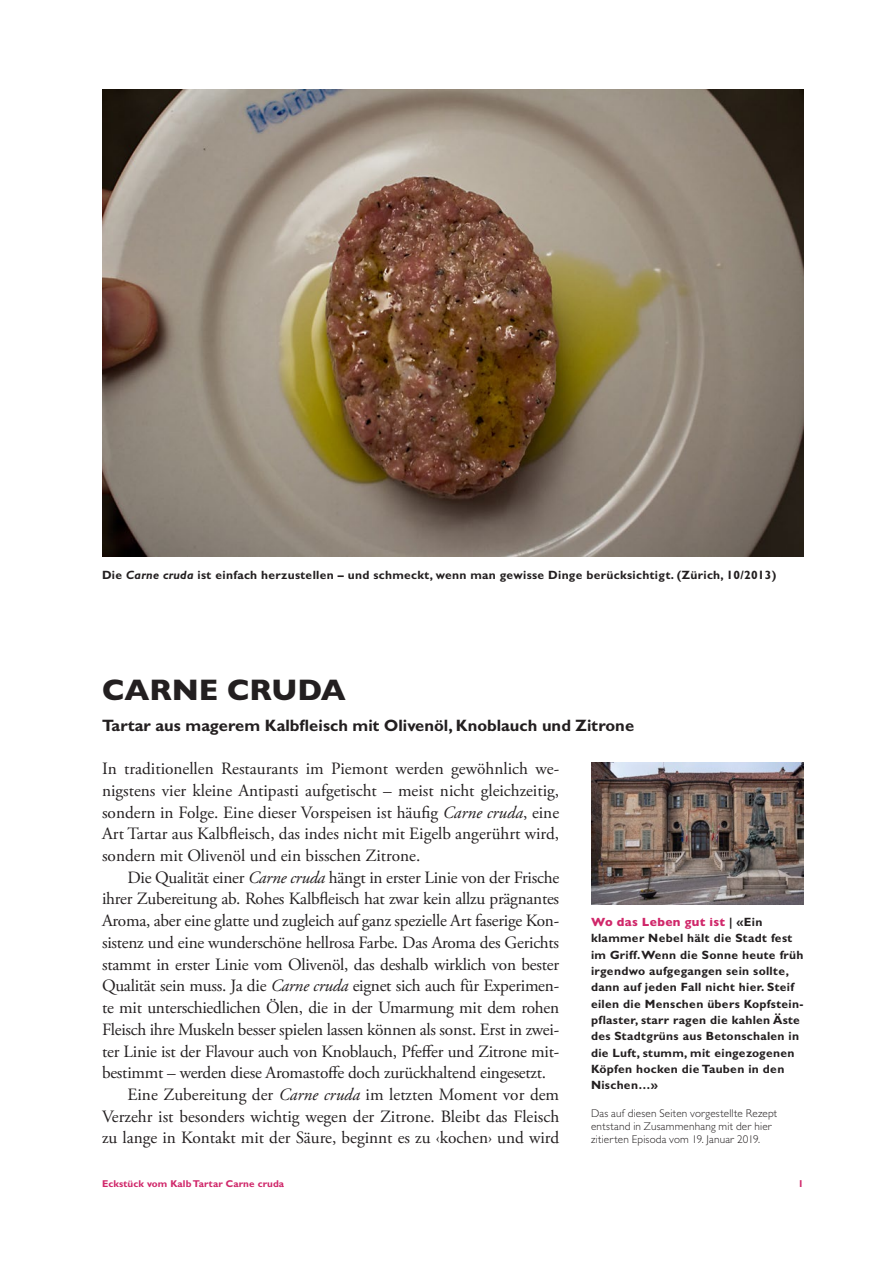
<style>
.page{position:relative;width:893px;height:1263px;background:#fff}
.page>*{position:absolute;margin:0;border:0;box-sizing:border-box;transform-origin:0 0}
.Titel_-_20_Heavy_GB{font:800 30px "Gill Sans MT Pro";color:#231f20}
.Lauftext_mit_Einzug{font:17.25px/21.8px "Adobe Garamond Pro";letter-spacing:-.015em;color:#231f20;text-align:justify}
.Lauftext_ohne_Einzug{font:17.25px/21.8px "Adobe Garamond Pro";color:#231f20;text-align:justify}
.Vorspann_-_11_Bold{font:700 16.5px "Gill Sans MT Pro";color:#231f20}
.Marginaltext_-_8_Bol{font:700 12px/16.4px "Gill Sans MT Pro";letter-spacing:.025em;color:#231f20}
.Bildlegende_-_8_Bold{font:700 12px "Gill Sans MT Pro";letter-spacing:.025em;color:#231f20}
.Anmerkungen_-_7_5_Li{font:300 11.25px/13px "Gill Sans MT Pro";letter-spacing:.015em;color:#231f20}
.t1{font:700 9.9px "Gill Sans MT Pro";letter-spacing:.01em;color:#d0276a}
.s1{font-style:italic}
.s2{font-weight:800;color:#d0276a}
</style>
<div class="page">
<img style="left:102px;top:89px;width:702px;height:468px">
<img style="left:591px;top:763px;width:213px;height:141px">
<p class="Bildlegende_-_8_Bold" style="left:102px;top:567px;width:676px">Die <span class="s1">Carne cruda</span> ist einfach herzustellen – und schmeckt, wenn man gewisse Dinge berücksichtigt. (Zürich, 10/2013)</p>
<p class="Titel_-_20_Heavy_GB" style="left:102px;top:672px;width:245px">CARNE CRUDA</p>
<p class="Vorspann_-_11_Bold" style="left:102px;top:715px;width:534px">Tartar aus magerem Kalbfleisch mit Olivenöl, Knoblauch und Zitrone</p>
<p class="Lauftext_ohne_Einzug" style="left:102px;top:758px;width:459px">In traditionellen Restaurants im Piemont werden gewöhnlich we&shy;nigstens vier kleine Antipasti aufgetischt – meist nicht gleichzeitig, sondern in Folge. Eine dieser Vorspeisen ist häufig <span class="s1">Carne cruda</span>, eine Art Tartar aus Kalbfleisch, das indes nicht mit Eigelb angerührt wird, sondern mit Olivenöl und ein bisschen Zitrone.</p>
<p class="Lauftext_mit_Einzug" style="left:102px;top:867px;width:459px;text-indent:26px">Die Qualität einer <span class="s1">Carne cruda</span> hängt in erster Linie von der Frische ihrer Zubereitung ab. Rohes Kalbfleisch hat zwar kein allzu prägnantes Aroma, aber eine glatte und zugleich auf ganz spezielle Art faserige Kon&shy;sistenz und eine wunderschöne hellrosa Farbe. Das Aroma des Gerichts stammt in erster Linie vom Olivenöl, das deshalb wirklich von bester Qualität sein muss. Ja die <span class="s1">Carne cruda</span> eignet sich auch für Experimen&shy;te mit unterschiedlichen Ölen, die in der Umarmung mit dem rohen Fleisch ihre Muskeln besser spielen lassen können als sonst. Erst in zwei&shy;ter Linie ist der Flavour auch von Knoblauch, Pfeffer und Zitrone mit&shy;bestimmt – werden diese Aromastoffe doch zurückhaltend eingesetzt.</p>
<p class="Lauftext_mit_Einzug" style="left:102px;top:1084px;width:459px;text-indent:26px">Eine Zubereitung der <span class="s1">Carne cruda</span> im letzten Moment vor dem Verzehr ist besonders wichtig wegen der Zitrone. Bleibt das Fleisch zu lange in Kontakt mit der Säure, beginnt es zu ‹kochen› und wird</p>
<p class="Marginaltext_-_8_Bol" style="left:591px;top:914px;width:214px"><span class="s2">Wo das Leben gut ist</span> | «Ein klammer Nebel hält die Stadt fest im Griff. Wenn die Sonne heute früh irgendwo aufgegangen sein sollte, dann auf jeden Fall nicht hier. Steif eilen die Menschen übers Kopfstein&shy;pflaster, starr ragen die kahlen Äste des Stadtgrüns aus Betonschalen in die Luft, stumm, mit eingezogenen<br>Köpfen hocken die Tauben in den<br>Nischen…»</p>
<p class="Anmerkungen_-_7_5_Li" style="left:591px;top:1107px;width:188px">Das auf diesen Seiten vorgestellte Rezept entstand in Zusammenhang mit der hier zitierten Episoda vom 19. Januar 2019.</p>
<p class="t1" style="left:102px;top:1177px;width:184px">Eckstück vom Kalb Tartar Carne cruda</p>
<p class="t1" style="left:798px;top:1177px;width:7px">1</p>
</div>
